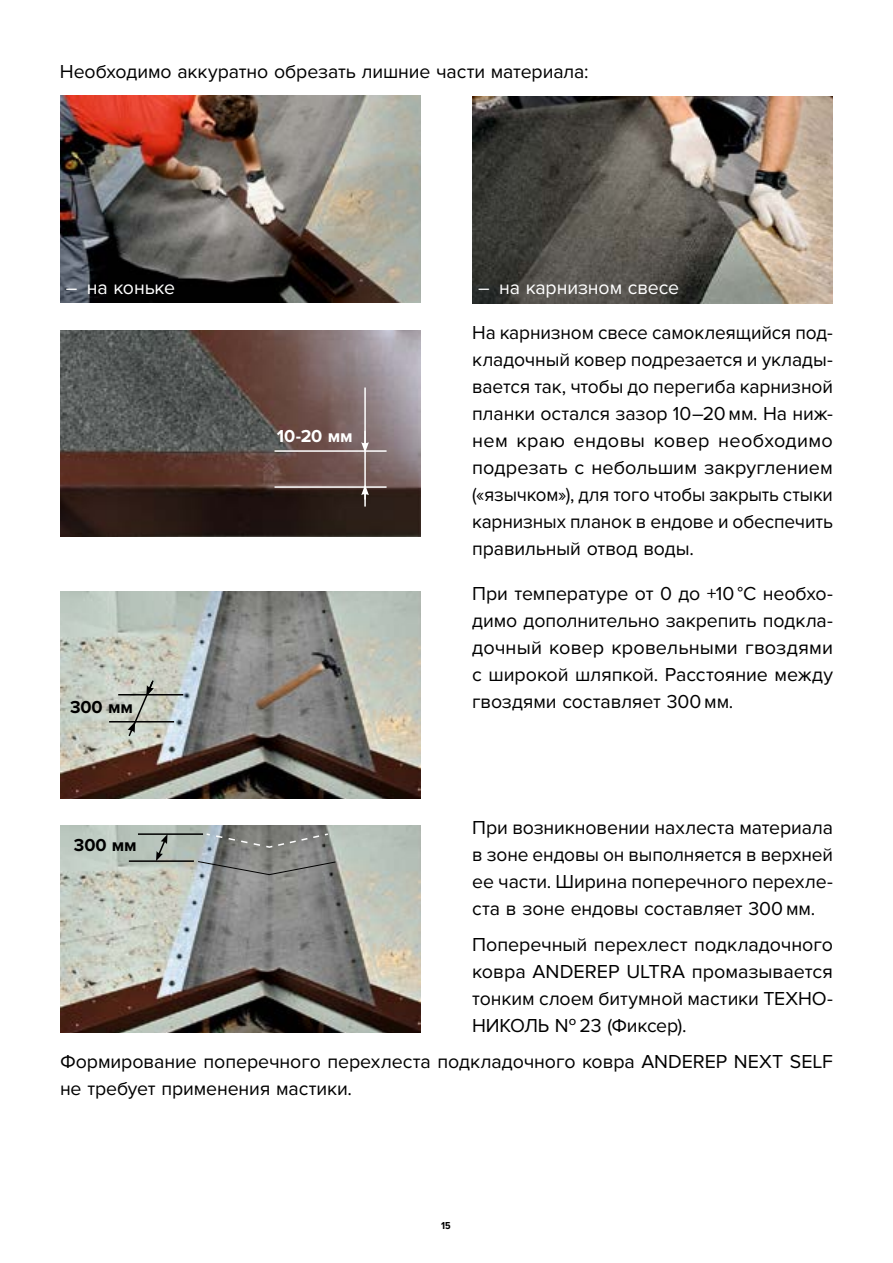
<style>
.page{position:relative;width:893px;height:1263px;background:#fff}
.page>*{position:absolute;margin:0;border:0;box-sizing:border-box;transform-origin:0 0}
.t1{font:19.5px/27px "Proxima Nova";letter-spacing:-.005em;color:#000;text-align:justify}
.t2{font:19.5px "Proxima Nova";letter-spacing:-.005em;color:#fff}
.t3{font:700 18px "Proxima Nova";letter-spacing:-.005em;color:#000}
.t4{font:700 18px "Proxima Nova";color:#fff}
.t5{font:700 10.5px "Proxima Nova Cond";color:#000}
</style>
<div class="page">
<img style="left:472px;top:96px;width:361px;height:207px">
<img style="left:60px;top:96px;width:361px;height:207px">
<img style="left:60px;top:330px;width:361px;height:207px">
<hr style="left:274px;top:450px;width:113px;height:2px;background:#fff">
<hr style="left:274px;top:486px;width:113px;height:2px;background:#fff">
<hr style="left:364px;top:387px;width:2px;height:113px;background:#fff">
<svg style="left:361px;top:431px;width:8px;height:22px"></svg>
<svg style="left:361px;top:485px;width:8px;height:22px"></svg>
<img style="left:60px;top:591px;width:360px;height:207px">
<hr style="left:118px;top:694px;width:65px;height:1px;background:#000">
<hr style="left:109px;top:721px;width:65px;height:1px;background:#000">
<svg style="left:127px;top:679px;width:28px;height:59px"></svg>
<img style="left:60px;top:825px;width:360px;height:207px">
<svg style="left:205px;top:832px;width:125px;height:17px"></svg>
<svg style="left:197px;top:861px;width:139px;height:14px"></svg>
<hr style="left:138px;top:833px;width:65px;height:2px;background:#000">
<svg style="left:156px;top:834px;width:12px;height:26px"></svg>
<hr style="left:129px;top:860px;width:65px;height:2px;background:#000">
<p class="t1" style="left:60px;top:58px;width:530px">Необходимо аккуратно обрезать лишние части материала:</p>
<p class="t2" style="left:66px;top:276px;width:111px">– на коньке</p>
<p class="t2" style="left:478px;top:276px;width:202px">– на карнизном свесе</p>
<p class="t3" style="left:70px;top:696px;width:64px">300 мм</p>
<p class="t3" style="left:74px;top:834px;width:64px">300 мм</p>
<p class="t4" style="left:277px;top:426px;width:77px">10-20 мм</p>
<p class="t1" style="left:472px;top:319px;width:362px">На карнизном свесе самоклеящийся под&shy;кладочный ковер подрезается и уклады&shy;вается так, чтобы до перегиба карнизной планки остался зазор 10–20 мм. На ниж&shy;нем краю ендовы ковер необходимо подрезать с небольшим закруглением («язычком»), для того чтобы закрыть стыки карнизных планок в ендове и обеспечить правильный отвод воды.</p>
<p class="t1" style="left:472px;top:580px;width:362px">При температуре от 0 до +10 °С необхо&shy;димо дополнительно закрепить подкла&shy;дочный ковер кровельными гвоздями с широкой шляпкой. Расстояние между гвоздями составляет 300 мм.</p>
<p class="t1" style="left:472px;top:814px;width:362px">При возникновении нахлеста материала в зоне ендовы он выполняется в верхней ее части. Ширина поперечного перехле&shy;ста в зоне ендовы составляет 300 мм.</p>
<p class="t1" style="left:472px;top:931px;width:362px">Поперечный перехлест подкладочного ковра ANDEREP ULTRA промазывается тонким слоем битумной мастики ТЕХНО-НИКОЛЬ № 23 (Фиксер).</p>
<p class="t1" style="left:60px;top:1048px;width:774px">Формирование поперечного перехлеста подкладочного ковра ANDEREP NEXT SELF не требует применения мастики.</p>
<p class="t5" style="left:441px;top:1219px;width:11px">15</p>
</div>
